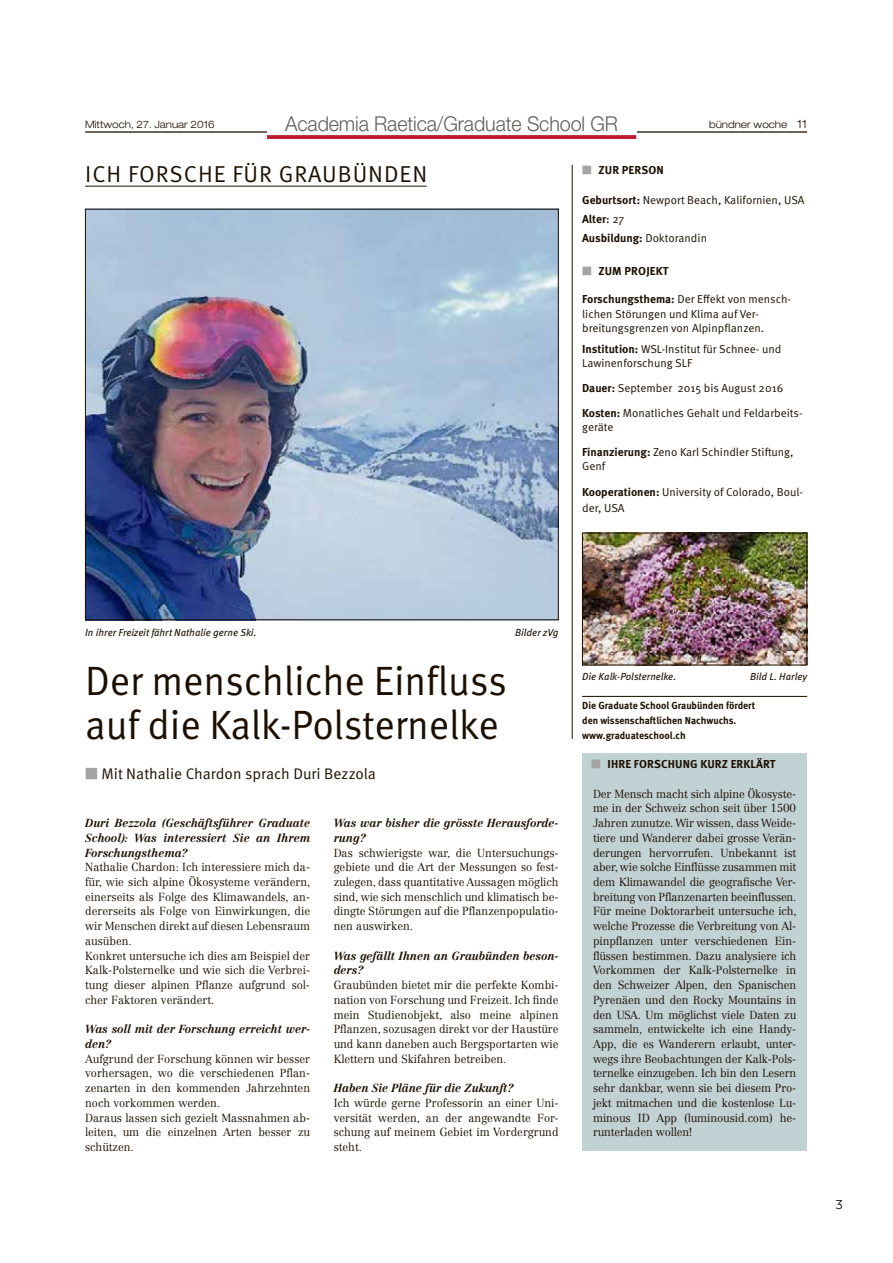
<style>
.page{position:relative;width:893px;height:1263px;background:#fff}
.page>*{position:absolute;margin:0;border:0;box-sizing:border-box;transform-origin:0 0}
.t1{font:40.95px/43.5px "Meta OT Norm";letter-spacing:-.005em;color:#1c0f00;scale:.96 1}
.t2{font:23.1px "Meta OT Norm";letter-spacing:.04em;color:#1c0f00}
.t3{font:300 20.55px "Helvetica Neue LT Std";letter-spacing:-.005em;color:#615e59;scale:.96 1}
.t4{font:15.3px "Meta OT Norm";color:#1c0f00}
.t5{font:15px "Texta";color:#000}
.t6{font:300 11.55px/14.7px "Centennial LT Std";color:#1c0f00;text-align:justify;scale:.96 1}
.t7{font:11.55px/14.1px "Meta OT Norm";color:#1c0f00}
.t8{font:italic 700 11.55px/14.7px "Centennial LT Std";color:#1c0f00;scale:.96 1}
.t9{font:700 11.55px/19px "Meta OT";letter-spacing:.01em;color:#1c0f00}
.t10{font:700 10.2px/14.7px "Meta OT";color:#1c0f00;scale:.96 1}
.t11{font:italic 10.2px "Meta OT";color:#1c0f00}
.t12{font:300 expanded 10.2px "Helvetica Neue LT Std";color:#1c0f00;scale:.96 1}
.s1{font-size:11.55px}
.s2{color:#a3a3a1}
.s3{font-family:"Meta OT";font-weight:700}
.s4{font-weight:500}
.s5{font-family:"Meta OT Norm";font-weight:400}
.s6{font-family:"Meta OT";font-weight:700;color:#a3a3a1}
</style>
<div class="page">
<hr style="left:85px;top:131px;width:722px;height:2px;background:#1c0f00">
<div style="left:267px;top:117px;width:369px;height:27px;background:#fff"></div>
<svg style="left:267px;top:135px;width:369px;height:4px"></svg>
<hr style="left:85px;top:186px;width:342px;height:1px;background:#1c0f00">
<img style="left:87px;top:211px;width:470px;height:407px">
<hr style="left:582px;top:696px;width:225px;height:1px;background:#1c0f00">
<img style="left:584px;top:535px;width:221px;height:128px">
<div style="left:582px;top:533px;width:225px;height:132px;border:1px solid #1c0f00"></div>
<div style="left:582px;top:753px;width:225px;height:398px;background:#c2d1d4"></div>
<hr style="left:572px;top:165px;width:1px;height:574px;background:#1c0f00">
<p class="t12" style="left:85px;top:118px;width:136px">Mittwoch, 27. Januar 2016</p>
<h3 class="t3" style="left:285px;top:112px;width:348px">Academia Raetica/Graduate School GR</h3>
<p class="t12" style="left:709px;top:118px;width:104px">bündner woche <span class="s1">11</span></p>
<h2 class="t2" style="left:85px;top:160px;width:344px">ICH FORSCHE FÜR GRAUBÜNDEN</h2>
<p class="t9" style="left:582px;top:160px;width:83px"><span class="s2">■</span> ZUR PERSON</p>
<p class="t7" style="left:582px;top:193px;width:224px"><span class="s3">Geburtsort:</span> Newport Beach, Kalifornien, USA</p>
<p class="t9" style="left:582px;top:209px;width:126px">Alter<span class="s4">:</span> <span class="s5">27<br></span>Ausbildung: <span class="s5">Doktorandin</span></p>
<p class="t9" style="left:582px;top:261px;width:88px"><span class="s2">■</span> ZUM PROJEKT</p>
<p class="t7" style="left:582px;top:292px;width:210px"><span class="s3">Forschungsthema:</span> Der Effekt von mensch&shy;lichen Störungen und Klima auf Ver&shy;breitungsgrenzen von Alpinpflanzen.</p>
<p class="t7" style="left:582px;top:342px;width:201px"><span class="s3">Institution:</span> WSL-Institut für Schnee- und<br>Lawinenforschung SLF</p>
<p class="t7" style="left:582px;top:376px;width:222px;line-height:24.9px"><span class="s3">Dauer:</span> September 2015 bis August 2016<br><span class="s3">Kosten:</span> Monatliches Gehalt und Feldarbeits-</p>
<p class="t7" style="left:582px;top:415px;width:213px;line-height:24.9px">geräte<br><span class="s3">Finanzierung:</span> Zeno Karl Schindler Stiftung,</p>
<p class="t7" style="left:582px;top:459px;width:25px">Genf</p>
<p class="t7" style="left:582px;top:485px;width:222px;line-height:15.3px"><span class="s3">Kooperationen:</span> University of Colorado, Boul&shy;der, USA</p>
<p class="t11" style="left:85px;top:626px;width:173px">In ihrer Freizeit fährt Nathalie gerne Ski.</p>
<p class="t11" style="left:515px;top:626px;width:45px">Bilder zVg</p>
<h1 class="t1" style="left:85px;top:660px;width:441px">Der menschliche Einfluss auf die Kalk-Polsternelke</h1>
<h3 class="t4" style="left:85px;top:764px;width:292px"><span class="s6">■</span> Mit Nathalie Chardon sprach Duri Bezzola</h3>
<p class="t8" style="left:85px;top:816px;width:236px;text-align:justify">Duri Bezzola (Geschäftsführer Graduate School): Was interessiert Sie an Ihrem Forschungsthema?</p>
<p class="t6" style="left:85px;top:860px;width:236px;text-align:left">Nathalie Chardon: Ich interessiere mich da&shy;für, wie sich alpine Ökosysteme verändern, einerseits als Folge des Klimawandels, an&shy;dererseits als Folge von Einwirkungen, die wir Menschen direkt auf diesen Lebensraum ausüben.<br>Konkret untersuche ich dies am Beispiel der Kalk-Polsternelke und wie sich die Verbrei&shy;tung dieser alpinen Pflanze aufgrund sol&shy;cher Faktoren verändert.</p>
<p class="t8" style="left:85px;top:1022px;width:236px">Was soll mit der Forschung erreicht wer&shy;den?</p>
<p class="t6" style="left:85px;top:1051px;width:236px;text-align:left">Aufgrund der Forschung können wir besser vorhersagen, wo die verschiedenen Pflan&shy;zenarten in den kommenden Jahrzehnten noch vorkommen werden.<br>Daraus lassen sich gezielt Massnahmen ab&shy;leiten, um die einzelnen Arten besser zu schützen.</p>
<p class="t8" style="left:334px;top:816px;width:236px">Was war bisher die grösste Herausforde&shy;rung?</p>
<p class="t6" style="left:334px;top:845px;width:236px">Das schwierigste war, die Untersuchungs&shy;gebiete und die Art der Messungen so fest&shy;zulegen, dass quantitative Aussagen möglich sind, wie sich menschlich und klimatisch be&shy;dingte Störungen auf die Pflanzenpopulatio&shy;nen auswirken.</p>
<p class="t8" style="left:334px;top:948px;width:236px">Was gefällt Ihnen an Graubünden beson&shy;ders?</p>
<p class="t6" style="left:334px;top:978px;width:236px">Graubünden bietet mir die perfekte Kombi&shy;nation von Forschung und Freizeit. Ich finde mein Studienobjekt, also meine alpinen Pflanzen, sozusagen direkt vor der Haustüre und kann daneben auch Bergsportarten wie Klettern und Skifahren betreiben.</p>
<p class="t8" style="left:334px;top:1081px;width:189px">Haben Sie Pläne für die Zukunft?</p>
<p class="t6" style="left:334px;top:1095px;width:236px">Ich würde gerne Professorin an einer Uni&shy;versität werden, an der angewandte For&shy;schung auf meinem Gebiet im Vordergrund steht.</p>
<p class="t11" style="left:582px;top:670px;width:96px">Die Kalk-Polsternelke.</p>
<p class="t11" style="left:750px;top:670px;width:59px">Bild L. Harley</p>
<p class="t10" style="left:582px;top:699px;width:182px">Die Graduate School Graubünden fördert den wissenschaftlichen Nachwuchs. www.graduateschool.ch</p>
<p class="t9" style="left:591px;top:755px;width:186px"><span class="s2">■</span> IHRE FORSCHUNG KURZ ERKLÄRT</p>
<p class="t6" style="left:593px;top:786px;width:214px">Der Mensch macht sich alpine Ökosyste&shy;me in der Schweiz schon seit über 1500<br>Jahren zunutze. Wir wissen, dass Weide&shy;tiere und Wanderer dabei grosse Verän&shy;derungen hervorrufen. Unbekannt ist aber, wie solche Einflüsse zusammen mit dem Klimawandel die geografische Ver&shy;breitung von Pflanzenarten beeinflussen.<br>Für meine Doktorarbeit untersuche ich, welche Prozesse die Verbreitung von Al&shy;pinpflanzen unter verschiedenen Ein&shy;flüssen bestimmen. Dazu analysiere ich Vorkommen der Kalk-Polsternelke in den Schweizer Alpen, den Spanischen Pyrenäen und den Rocky Mountains in den USA. Um möglichst viele Daten zu sammeln, entwickelte ich eine Handy-App, die es Wanderern erlaubt, unter&shy;wegs ihre Beobachtungen der Kalk-Pols&shy;ternelke einzugeben. Ich bin den Lesern sehr dankbar, wenn sie bei diesem Pro&shy;jekt mitmachen und die kostenlose Lu&shy;minous ID App (luminousid.com) he&shy;runterladen wollen!</p>
<p class="t5" style="left:836px;top:1196px;width:9px">3</p>
</div>
